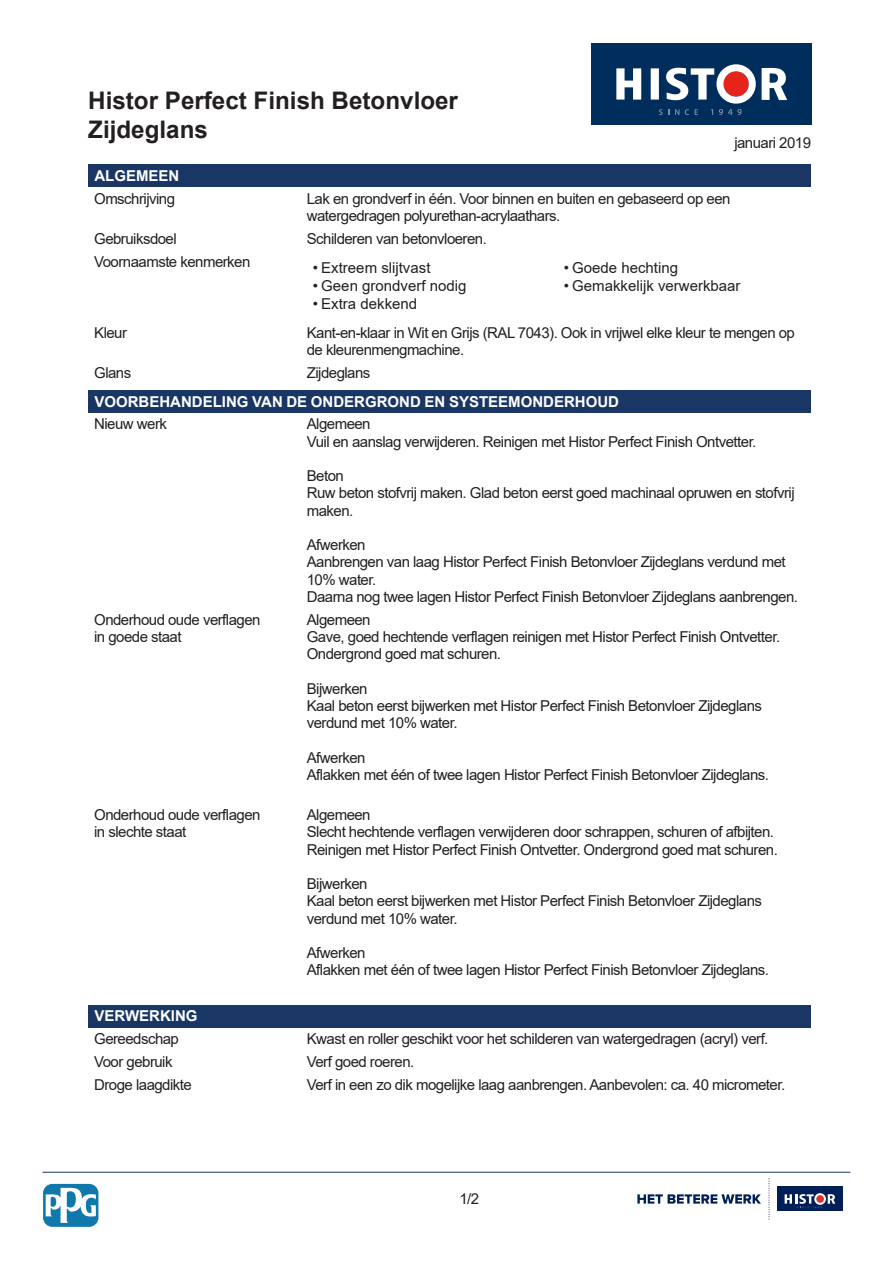
<style>
.page{position:relative;width:893px;height:1263px;background:#fff}
.page>*{position:absolute;margin:0;border:0;box-sizing:border-box;transform-origin:0 0}
.t1{font:700 24.15px/29.1px "Arial";color:#231f20}
.BODY{font:15px/17.2px "Arial";letter-spacing:-.035em;color:#231f20}
.KOP{font:15px/17.2px "Arial";letter-spacing:-.035em;color:#231f20}
.BODY-2{font:15px "Arial";color:#231f20}
.TITEL{font:700 15px "Arial";color:#fff}
.BODY_RIGHT{font:15px "Arial";letter-spacing:-.035em;color:#231f20}
</style>
<div class="page">
<div style="left:777px;top:1187px;width:65px;height:24px;background:#001f56"></div>
<svg style="left:785px;top:1193px;width:50px;height:15px"></svg>
<svg style="left:637px;top:1194px;width:124px;height:9px"></svg>
<svg style="left:769px;top:1179px;width:1px;height:40px"></svg>
<hr style="left:43px;top:1172px;width:807px;height:1px;background:#193665">
<div style="left:43px;top:1184px;width:55px;height:43px;background:#1078aa;border-radius:9px"></div>
<svg style="left:46px;top:1187px;width:50px;height:36px"></svg>
<div style="left:591px;top:43px;width:220px;height:82px;background:#002e5c"></div>
<div style="left:651px;top:68px;width:8px;height:32px;background:#fff"></div>
<svg style="left:616px;top:68px;width:25px;height:32px"></svg>
<svg style="left:762px;top:68px;width:25px;height:32px"></svg>
<svg style="left:659px;top:64px;width:97px;height:51px"></svg>
<div style="left:88px;top:164px;width:723px;height:23px;background:#193665"></div>
<div style="left:88px;top:390px;width:723px;height:22px;background:#193665"></div>
<div style="left:88px;top:1004px;width:723px;height:23px;background:#193665"></div>
<p class="t1" style="left:88px;top:86px;width:371px">Histor Perfect Finish Betonvloer<br>Zijdeglans</p>
<p class="BODY_RIGHT" style="left:734px;top:133px;width:78px">januari 2019</p>
<p class="TITEL" style="left:94px;top:165px;width:87px">ALGEMEEN</p>
<p class="KOP" style="left:94px;top:190px;width:82px">Omschrijving</p>
<p class="BODY" style="left:307px;top:190px;width:425px">Lak en grondverf in één. Voor binnen en buiten en gebaseerd op een watergedragen polyurethan-acrylaathars.</p>
<p class="KOP" style="left:94px;top:230px;width:84px">Gebruiksdoel</p>
<p class="BODY" style="left:307px;top:230px;width:182px">Schilderen van betonvloeren.</p>
<p class="KOP" style="left:94px;top:253px;width:158px">Voornaamste kenmerken</p>
<p class="BODY-2" style="left:564px;top:257px;width:116px">• Goede hechting</p>
<p class="BODY-2" style="left:564px;top:275px;width:178px">• Gemakkelijk verwerkbaar</p>
<p class="BODY-2" style="left:313px;top:257px;width:119px">• Extreem slijtvast</p>
<p class="BODY-2" style="left:313px;top:275px;width:155px">• Geen grondverf nodig</p>
<p class="BODY-2" style="left:313px;top:293px;width:106px">• Extra dekkend</p>
<p class="KOP" style="left:94px;top:324px;width:34px">Kleur</p>
<p class="BODY" style="left:307px;top:324px;width:490px">Kant-en-klaar in Wit en Grijs (RAL 7043). Ook in vrijwel elke kleur te mengen op de kleurenmengmachine.</p>
<p class="KOP" style="left:94px;top:364px;width:39px">Glans</p>
<p class="BODY" style="left:307px;top:364px;width:65px">Zijdeglans</p>
<p class="TITEL" style="left:94px;top:391px;width:526px">VOORBEHANDELING VAN DE ONDERGROND EN SYSTEEMONDERHOUD</p>
<p class="KOP" style="left:94px;top:415px;width:74px">Nieuw werk</p>
<p class="BODY" style="left:307px;top:415px;width:451px">Algemeen<br>Vuil en aanslag verwijderen. Reinigen met Histor Perfect Finish Ontvetter.</p>
<p class="BODY" style="left:307px;top:467px;width:489px">Beton<br>Ruw beton stofvrij maken. Glad beton eerst goed machinaal opruwen en stofvrij maken.</p>
<p class="BODY" style="left:307px;top:536px;width:493px">Afwerken<br>Aanbrengen van laag Histor Perfect Finish Betonvloer Zijdeglans verdund met 10% water.<br>Daarna nog twee lagen Histor Perfect Finish Betonvloer Zijdeglans aanbrengen.</p>
<p class="KOP" style="left:94px;top:611px;width:168px">Onderhoud oude verflagen in goede staat</p>
<p class="BODY" style="left:307px;top:611px;width:475px">Algemeen<br>Gave, goed hechtende verflagen reinigen met Histor Perfect Finish Ontvetter.<br>Ondergrond goed mat schuren.</p>
<p class="BODY" style="left:307px;top:680px;width:457px">Bijwerken<br>Kaal beton eerst bijwerken met Histor Perfect Finish Betonvloer Zijdeglans verdund met 10% water.</p>
<p class="BODY" style="left:307px;top:749px;width:464px">Afwerken<br>Aflakken met één of twee lagen Histor Perfect Finish Betonvloer Zijdeglans.</p>
<p class="KOP" style="left:94px;top:806px;width:168px">Onderhoud oude verflagen in slechte staat</p>
<p class="BODY" style="left:307px;top:806px;width:473px">Algemeen<br>Slecht hechtende verflagen verwijderen door schrappen, schuren of afbijten.<br>Reinigen met Histor Perfect Finish Ontvetter. Ondergrond goed mat schuren.</p>
<p class="BODY" style="left:307px;top:875px;width:457px">Bijwerken<br>Kaal beton eerst bijwerken met Histor Perfect Finish Betonvloer Zijdeglans verdund met 10% water.</p>
<p class="BODY" style="left:307px;top:944px;width:464px">Afwerken<br>Aflakken met één of twee lagen Histor Perfect Finish Betonvloer Zijdeglans.</p>
<p class="TITEL" style="left:94px;top:1006px;width:105px">VERWERKING</p>
<p class="KOP" style="left:94px;top:1030px;width:86px">Gereedschap</p>
<p class="BODY" style="left:307px;top:1030px;width:463px">Kwast en roller geschikt voor het schilderen van watergedragen (acryl) verf.</p>
<p class="KOP" style="left:94px;top:1053px;width:80px">Voor gebruik</p>
<p class="BODY" style="left:307px;top:1053px;width:109px">Verf goed roeren.</p>
<p class="KOP" style="left:94px;top:1076px;width:99px">Droge laagdikte</p>
<p class="BODY" style="left:307px;top:1076px;width:480px">Verf in een zo dik mogelijke laag aanbrengen. Aanbevolen: ca. 40 micrometer.</p>
<p class="BODY" style="left:459px;top:1190px;width:21px">1/2</p>
</div>
